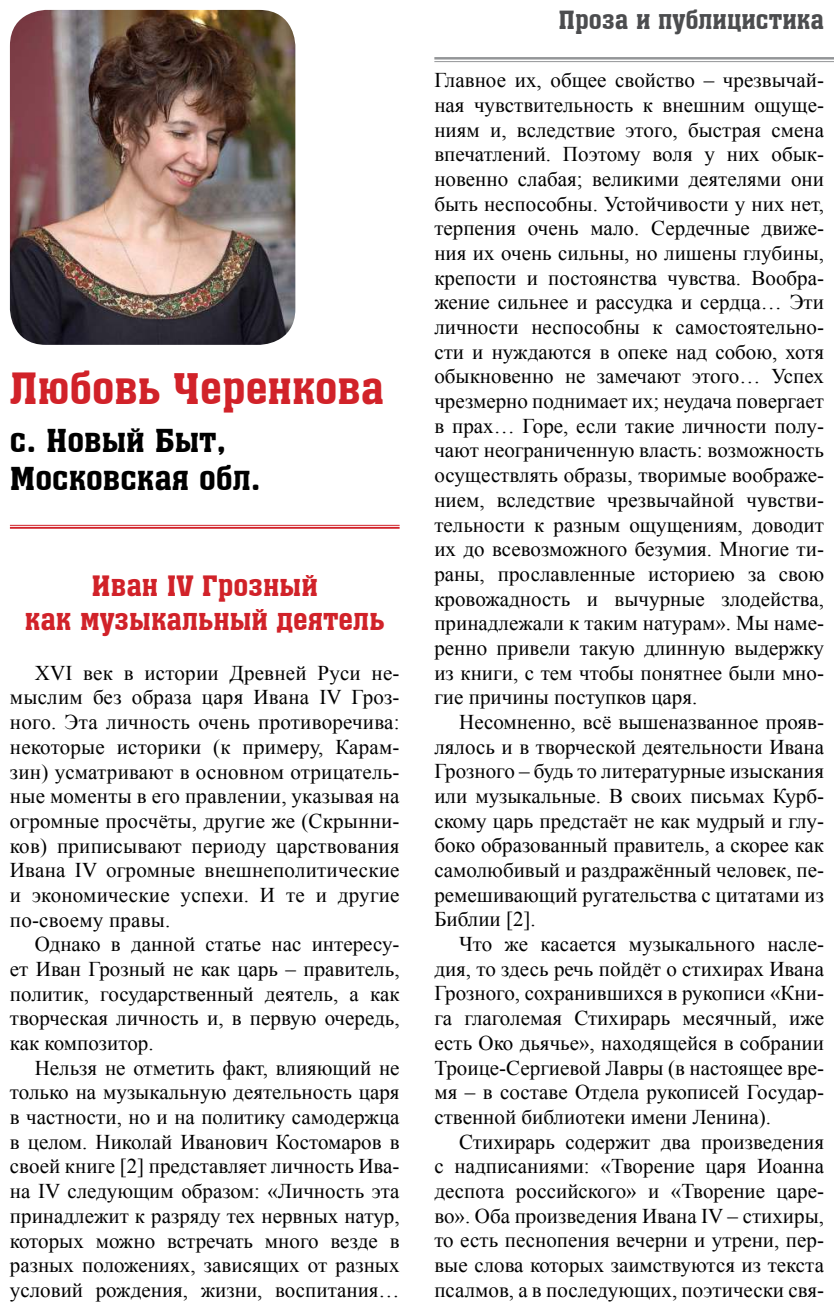
<style>
.page{position:relative;width:834px;height:1310px;background:#fff}
.page>*{position:absolute;margin:0;border:0;box-sizing:border-box;transform-origin:0 0}
.t1{font:42px "a Assuan";color:#d12229}
.t2{font:31.5px/37.8px "a Assuan";color:#000}
.t3{font:28px/33.6px "a Assuan";color:#d12229;text-align:center}
.t4{font:24.5px "a Assuan";color:#4c4d4f}
.t5{font:21px/24.7px "Times New Roman";color:#000;text-align:justify}
</style>
<div class="page">
<hr style="left:434px;top:57px;width:399px;height:3px;background:#939597">
<hr style="left:434px;top:61px;width:399px;height:1px;background:#939597">
<img style="left:10px;top:10px;width:285px;height:335px">
<hr style="left:10px;top:525px;width:389px;height:1px;background:#d12229">
<hr style="left:10px;top:527px;width:389px;height:2px;background:#d12229">
<h1 class="t1" style="left:10px;top:366px;width:375px">Любовь Черенкова</h1>
<h2 class="t2" style="left:10px;top:422px;width:252px">с. Новый Быт,<br>Московская обл.</h2>
<h3 class="t3" style="left:25px;top:570px;width:361px">Иван IV Грозный<br>как музыкальный деятель</h3>
<p class="t5" style="left:10px;top:660px;width:391px;text-indent:25px">XVI век в истории Древней Руси не&shy;мыслим без образа царя Ивана IV Гроз&shy;ного. Эта личность очень противоречива: некоторые историки (к примеру, Карам&shy;зин) усматривают в основном отрицатель&shy;ные моменты в его правлении, указывая на огромные просчёты, другие же (Скрынни&shy;ков) приписывают периоду царствования Ивана IV огромные внешнеполитические и экономические успехи. И те и другие по-своему правы.</p>
<p class="t5" style="left:10px;top:931px;width:391px;text-indent:25px">Однако в данной статье нас интересу&shy;ет Иван Грозный не как царь – правитель, политик, государственный деятель, а как творческая личность и, в первую очередь, как композитор.</p>
<p class="t5" style="left:10px;top:1055px;width:391px;text-indent:25px">Нельзя не отметить факт, влияющий не только на музыкальную деятельность царя в частности, но и на политику самодержца в целом. Николай Иванович Костомаров в своей книге [2] представляет личность Ива&shy;на IV следующим образом: «Личность эта принадлежит к разряду тех нервных натур, которых можно встречать много везде в разных положениях, зависящих от разных условий рождения, жизни, воспитания…</p>
<p class="t4" style="left:558px;top:7px;width:267px">Проза и публицистика</p>
<p class="t5" style="left:434px;top:68px;width:391px">Главное их, общее свойство – чрезвычай&shy;ная чувствительность к внешним ощуще&shy;ниям и, вследствие этого, быстрая смена впечатлений. Поэтому воля у них обык&shy;новенно слабая; великими деятелями они быть неспособны. Устойчивости у них нет, терпения очень мало. Сердечные движе&shy;ния их очень сильны, но лишены глубины, крепости и постоянства чувства. Вообра&shy;жение сильнее и рассудка и сердца… Эти личности неспособны к самостоятельно&shy;сти и нуждаются в опеке над собою, хотя обыкновенно не замечают этого… Успех чрезмерно поднимает их; неудача повергает в прах… Горе, если такие личности полу&shy;чают неограниченную власть: возможность осуществлять образы, творимые воображе&shy;нием, вследствие чрезвычайной чувстви&shy;тельности к разным ощущениям, доводит их до всевозможного безумия. Многие ти&shy;раны, прославленные историею за свою кровожадность и вычурные злодейства, принадлежали к таким натурам». Мы наме&shy;ренно привели такую длинную выдержку из книги, с тем чтобы понятнее были мно&shy;гие причины поступков царя.</p>
<p class="t5" style="left:434px;top:709px;width:391px;text-indent:25px">Несомненно, всё вышеназванное прояв&shy;лялось и в творческой деятельности Ивана Грозного – будь то литературные изыскания или музыкальные. В своих письмах Курб&shy;скому царь предстаёт не как мудрый и глу&shy;боко образованный правитель, а скорее как самолюбивый и раздражённый человек, пе&shy;ремешивающий ругательства с цитатами из Библии [2].</p>
<p class="t5" style="left:434px;top:931px;width:391px;text-indent:25px">Что же касается музыкального насле&shy;дия, то здесь речь пойдёт о стихирах Ивана Грозного, сохранившихся в рукописи «Кни&shy;га глаголемая Стихирарь месячный, иже есть Око дьячье», находящейся в собрании Троице-Сергиевой Лавры (в настоящее вре&shy;мя – в составе Отдела рукописей Государ&shy;ственной библиотеки имени Ленина).</p>
<p class="t5" style="left:434px;top:1129px;width:391px;text-indent:25px">Стихирарь содержит два произведения с надписаниями: «Творение царя Иоанна деспота российского» и «Творение царе&shy;во». Оба произведения Ивана IV – стихиры, то есть песнопения вечерни и утрени, пер&shy;вые слова которых заимствуются из текста псалмов, а в последующих, поэтически свя-</p>
</div>
